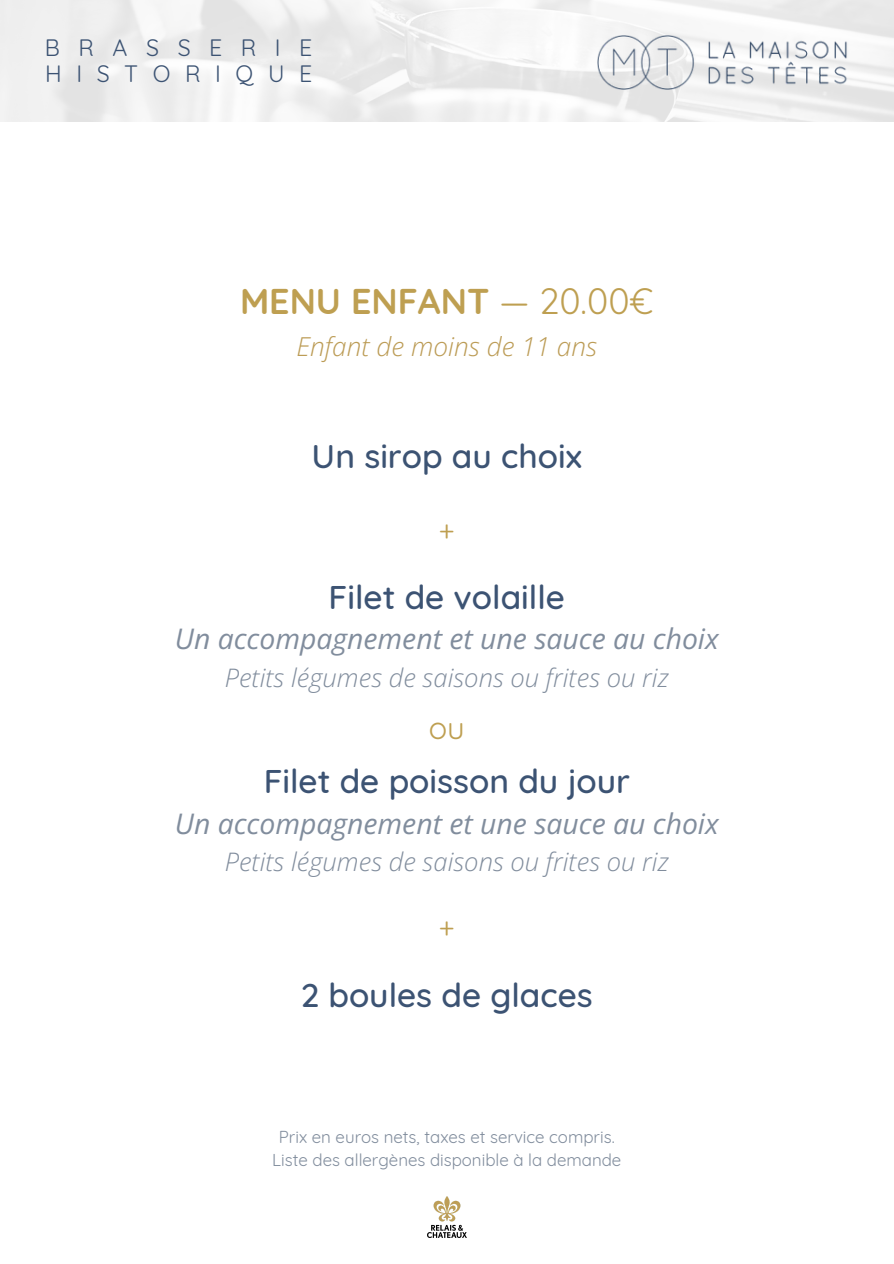
<style>
.page{position:relative;width:894px;height:1264px;background:#fff}
.page>*{position:absolute;margin:0;border:0;box-sizing:border-box;transform-origin:0 0}
.t1{font:700 35.7px "Quicksand";color:#be9f51}
.t2{font:500 33.45px "Quicksand";color:#3c5373}
.t3{font:30.9px "Quicksand";color:#be9f51}
.t4{font:italic 28.35px "Open Sans";color:#818d9d}
.t5{font:28.35px "Quicksand";color:#be9f51}
.t6{font:italic 300 26.1px "Open Sans";color:#bc9c56}
.t7{font:italic 300 25.5px "Open Sans";color:#818d9d}
.t8{font:23.1px "Quicksand";letter-spacing:.63em;color:#3c5373}
.t9{font:23.1px "Quicksand";letter-spacing:.8em;color:#3c5373}
.t10{font:16.95px "Quicksand";color:#818d9d}
.s1{font-weight:400}
</style>
<div class="page">
<img style="left:597px;top:36px;width:251px;height:54px">
<img style="left:427px;top:1196px;width:39px;height:41px">
<p class="t9" style="left:45px;top:33px;width:269px">BRASSERIE</p>
<h5 class="t8" style="left:45px;top:59px;width:268px">HISTORIQUE</h5>
<h5 class="t1" style="left:240px;top:278px;width:415px">MENU ENFANT <span class="s1">— 20.00€</span></h5>
<p class="t6" style="left:296px;top:328px;width:302px">Enfant de moins de 11 ans</p>
<h2 class="t2" style="left:311px;top:435px;width:272px">Un sirop au choix</h2>
<p class="t5" style="left:438px;top:510px;width:17px">+</p>
<p class="t2" style="left:328px;top:575px;width:238px">Filet de volaille</p>
<h2 class="t4" style="left:175px;top:619px;width:545px">Un accompagnement et une sauce au choix</h2>
<h2 class="t7" style="left:225px;top:659px;width:445px">Petits légumes de saisons ou frites ou riz</h2>
<h2 class="t3" style="left:428px;top:708px;width:37px">ou</h2>
<h4 class="t2" style="left:263px;top:759px;width:367px">Filet de poisson du jour</h4>
<h3 class="t4" style="left:175px;top:803px;width:545px">Un accompagnement et une sauce au choix</h3>
<h3 class="t7" style="left:225px;top:843px;width:445px">Petits légumes de saisons ou frites ou riz</h3>
<h4 class="t5" style="left:438px;top:907px;width:17px">+</h4>
<p class="t2" style="left:301px;top:973px;width:293px">2 boules de glaces</p>
<h1 class="t10" style="left:279px;top:1125px;width:337px">Prix en euros nets, taxes et service compris.</h1>
<h4 class="t10" style="left:272px;top:1148px;width:350px">Liste des allergènes disponible à la demande</h4>
</div>
